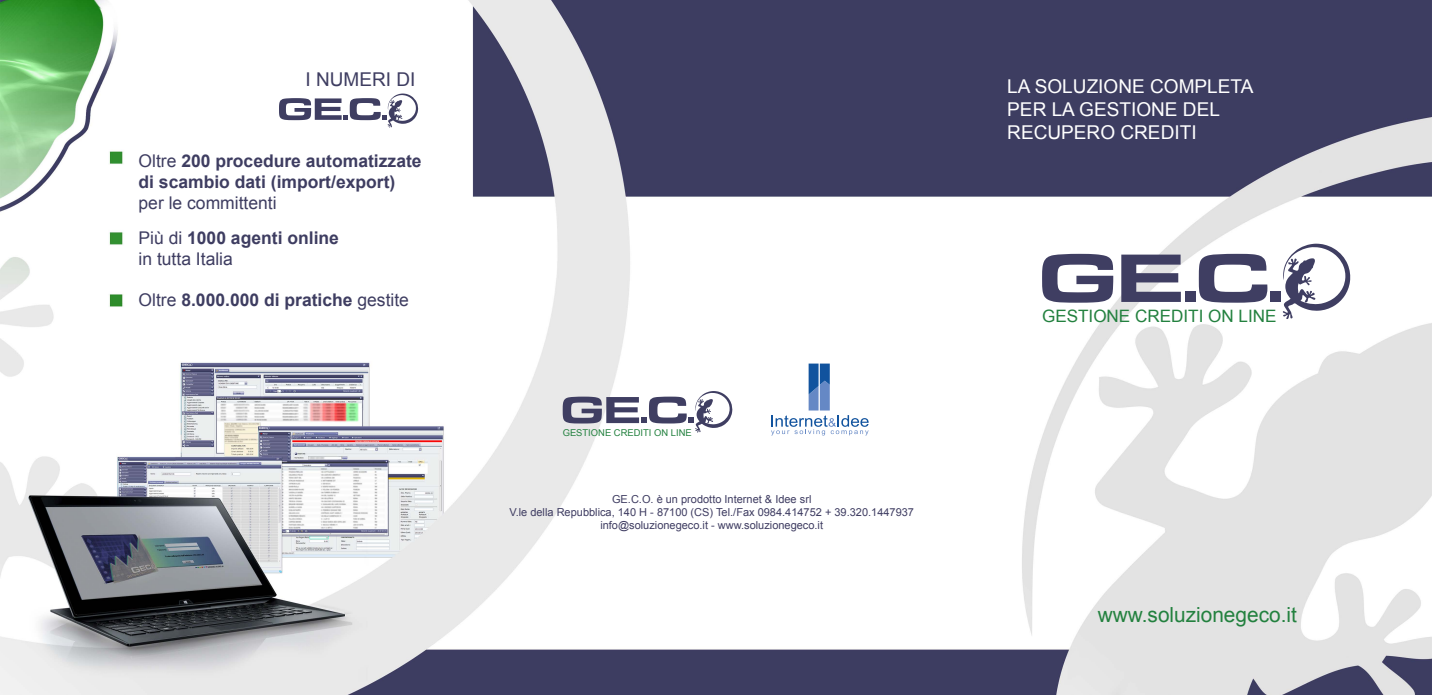
<style>
.page{position:relative;width:1432px;height:695px;background:#fff}
.page>*{position:absolute;margin:0;border:0;box-sizing:border-box;transform-origin:0 0}
.t1{font:20.8px "Arial";color:#23813f}
.t2{font:19px/22.8px "Arial";color:#fff}
.t3{font:19px "Arial";color:#3e3d61}
.t4{font:700 17.5px/21px "Arial";color:#3e3d61}
.t5{font:17.5px/21px "Arial";color:#3e3d61}
.t6{font:17.1px "Arial";color:#23813f}
.t7{font:11px/13.2px "Arial";color:#3f3d62;text-align:center}
.t8{font:9.4px "Arial";color:#23813f}
.s1{font-weight:400}
.s2{font-weight:700}
</style>
<div class="page">
<img style="left:0;top:0;width:1432px;height:694px">
<svg style="left:279px;top:93px;width:139px;height:35px"></svg>
<svg style="left:562px;top:391px;width:170px;height:41px"></svg>
<svg style="left:1042px;top:254px;width:71px;height:48px"></svg>
<svg style="left:1121px;top:254px;width:59px;height:48px;background:#73738c"></svg>
<svg style="left:1198px;top:254px;width:69px;height:48px"></svg>
<div style="left:1185px;top:292px;width:10px;height:10px;background:#3f3e62"></div>
<div style="left:1270px;top:292px;width:11px;height:10px;background:#3f3e62"></div>
<svg style="left:1282px;top:243px;width:68px;height:76px"></svg>
<svg style="left:771px;top:363px;width:97px;height:72px"></svg>
<h2 class="t3" style="left:306px;top:66px;width:111px">I NUMERI DI</h2>
<h3 class="t4" style="left:138px;top:151px;width:284px"><span class="s1">Oltre</span> 200 procedure automatizzate di scambio dati (import/export)</h3>
<h3 class="t5" style="left:138px;top:192px;width:140px">per le committenti</h3>
<h3 class="t5" style="left:138px;top:227px;width:202px">Più di <span class="s2">1000 agenti online </span>in tutta Italia</h3>
<h3 class="t4" style="left:138px;top:290px;width:272px"><span class="s1">Oltre</span> 8.000.000 di pratiche <span class="s1">gestite</span></h3>
<p class="t8" style="left:562px;top:426px;width:131px">GESTIONE CREDITI ON LINE</p>
<p class="t7" style="left:509px;top:492px;width:406px">GE.C.O. è un prodotto Internet &amp; Idee srl<br>V.le della Repubblica, 140 H - 87100 (CS) Tel./Fax 0984.414752 + 39.320.1447937 info@soluzionegeco.it - www.soluzionegeco.it</p>
<h2 class="t2" style="left:1007px;top:75px;width:248px">LA SOLUZIONE COMPLETA<br>PER LA GESTIONE DEL<br>RECUPERO CREDITI</h2>
<h3 class="t6" style="left:1042px;top:304px;width:236px">GESTIONE CREDITI ON LINE</h3>
<h1 class="t1" style="left:1097px;top:600px;width:200px">www.soluzionegeco.it</h1>
</div>
